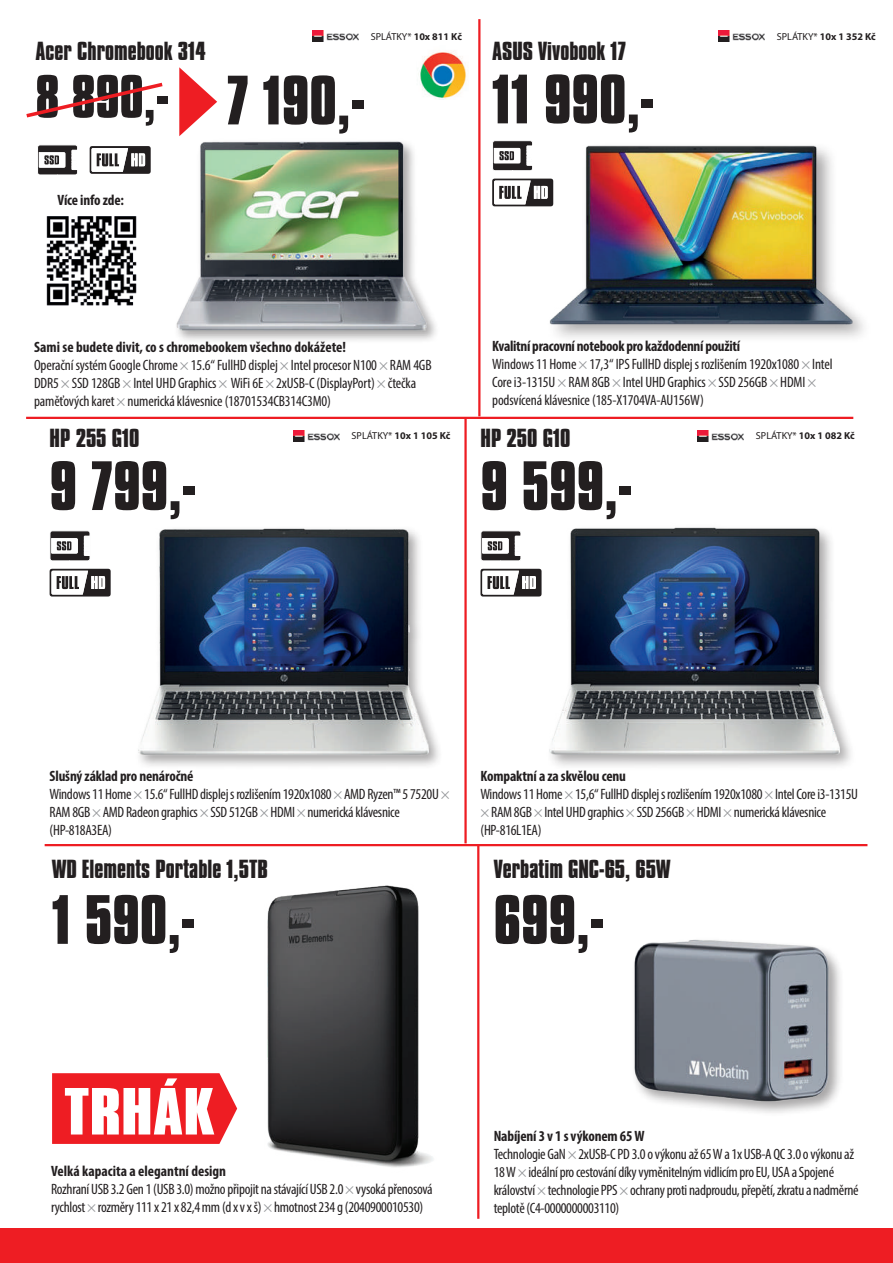
<style>
.page{position:relative;width:893px;height:1263px;background:#fff}
.page>*{position:absolute;margin:0;border:0;box-sizing:border-box;transform-origin:0 0}
.t1{font:700 60px "Compacta BT";color:#231f20}
.t2{font:700 57.3px "Compacta BT";color:#fff;scale:1.19 1}
.t3{font:700 52.5px "Compacta BT";color:#231f20}
.t4{font:700 22.5px "Compacta BT";color:#231f20}
.t5{font:condensed 15px/18px "Myriad Pro";letter-spacing:-.02em;color:#231f20}
.t6{font:700 condensed 15px "Myriad Pro";letter-spacing:-.01em;color:#231f20}
.t7{font:700 10.2px "Myriad Pro";color:#231f20}
.t8{font:10.2px "Myriad Pro";color:#231f20}
.s1{font-weight:700}
.s2{font-weight:400}
.s3{font-size:60px}
.s4{color:#939598}
</style>
<div class="page">
<div style="left:0;top:1229px;width:893px;height:34px;background:#ee1d23"></div>
<img style="left:176px;top:141px;width:260px;height:200px">
<hr style="left:45px;top:844px;width:822px;height:2px;background:#ee1d23">
<hr style="left:26px;top:417px;width:827px;height:2px;background:#ee1d23">
<hr style="left:477px;top:844px;width:2px;height:375px;background:#ee1d23">
<img style="left:718px;top:30px;width:46px;height:11px">
<img style="left:312px;top:30px;width:46px;height:11px">
<svg style="left:90px;top:146px;width:61px;height:28px"></svg>
<svg style="left:37px;top:145px;width:41px;height:30px"></svg>
<img style="left:191px;top:843px;width:309px;height:361px">
<svg style="left:52px;top:1073px;width:185px;height:71px;background:#ee282e"></svg>
<div style="left:631px;top:937px;width:213px;height:180px;background:#231f20;opacity:.4"></div>
<img style="left:631px;top:937px;width:199px;height:180px">
<hr style="left:464px;top:418px;width:3px;height:425px;background:#ee1d23">
<hr style="left:478px;top:19px;width:2px;height:397px;background:#ee1d23">
<svg style="left:50px;top:569px;width:61px;height:27px"></svg>
<svg style="left:480px;top:569px;width:62px;height:27px"></svg>
<svg style="left:492px;top:179px;width:46px;height:27px"></svg>
<svg style="left:50px;top:530px;width:40px;height:31px"></svg>
<svg style="left:480px;top:530px;width:41px;height:31px"></svg>
<svg style="left:492px;top:140px;width:41px;height:31px"></svg>
<img style="left:697px;top:430px;width:46px;height:11px">
<img style="left:293px;top:430px;width:46px;height:11px">
<div style="left:135px;top:525px;width:308px;height:245px;background:#231f20;opacity:.4"></div>
<img style="left:138px;top:525px;width:290px;height:236px">
<div style="left:546px;top:524px;width:310px;height:247px;background:#231f20;opacity:.4"></div>
<img style="left:549px;top:524px;width:291px;height:247px">
<div style="left:546px;top:142px;width:327px;height:202px;background:#231f20;opacity:.4"></div>
<img style="left:538px;top:142px;width:328px;height:193px">
<img style="left:418px;top:51px;width:49px;height:49px">
<img style="left:46px;top:216px;width:91px;height:90px">
<svg style="left:26px;top:82px;width:137px;height:36px"></svg>
<svg style="left:179px;top:67px;width:38px;height:69px"></svg>
<p class="t8" style="left:371px;top:30px;width:93px">SPLÁTKY* <span class="s1">10x 811 Kč</span></p>
<p class="t7" style="left:777px;top:29px;width:100px"><span class="s2">SPLÁTKY*</span> 10x 1 352 Kč</p>
<h3 class="t4" style="left:35px;top:37px;width:172px">Acer Chromebook 314</h3>
<h3 class="t3" style="left:35px;top:65px;width:331px">8 890,- <span class="s3">7 190,-</span></h3>
<h3 class="t4" style="left:492px;top:37px;width:135px">ASUS Vivobook 17</h3>
<h1 class="t1" style="left:492px;top:63px;width:164px">11 990,-</h1>
<p class="t6" style="left:58px;top:191px;width:68px">Více info zde:</p>
<p class="t5" style="left:34px;top:338px;width:399px"><span class="s1">Sami se budete divit, co s chromebookem všechno dokážete!<br></span>Operační systém Google Chrome <span class="s4">×</span> 15.6“ FullHD displej <span class="s4">×</span> Intel procesor N100 <span class="s4">×</span> RAM 4GB DDR5 <span class="s4">×</span> SSD 128GB <span class="s4">×</span> Intel UHD Graphics <span class="s4">×</span> WiFi 6E <span class="s4">×</span> 2xUSB-C (DisplayPort) <span class="s4">×</span> čtečka paměťových karet <span class="s4">×</span> numerická klávesnice (18701534CB314C3M0)</p>
<p class="t5" style="left:492px;top:337px;width:342px"><span class="s1">Kvalitní pracovní notebook pro každodenní použití<br></span>Windows 11 Home <span class="s4">×</span> 17,3“ IPS FullHD displej s rozlišením 1920x1080 <span class="s4">×</span> Intel Core i3-1315U <span class="s4">×</span> RAM 8GB <span class="s4">×</span> Intel UHD Graphics <span class="s4">×</span> SSD 256GB <span class="s4">×</span> HDMI <span class="s4">× </span>podsvícená klávesnice (185-X1704VA-AU156W)</p>
<h3 class="t4" style="left:50px;top:424px;width:91px">HP 255 G10</h3>
<h3 class="t4" style="left:480px;top:424px;width:91px">HP 250 G10</h3>
<h1 class="t1" style="left:50px;top:450px;width:148px">9 799,-</h1>
<h1 class="t1" style="left:480px;top:450px;width:153px">9 599,-</h1>
<p class="t7" style="left:352px;top:429px;width:100px"><span class="s2">SPLÁTKY*</span> 10x 1 105 Kč</p>
<p class="t7" style="left:756px;top:429px;width:100px"><span class="s2">SPLÁTKY*</span> 10x 1 082 Kč</p>
<p class="t5" style="left:50px;top:767px;width:401px"><span class="s1">Slušný základ pro nenáročné<br></span>Windows 11 Home <span class="s4">×</span> 15.6“ FullHD displej s rozlišením 1920x1080 <span class="s4">×</span> AMD Ryzen™ 5 7520U <span class="s4">× </span>RAM 8GB <span class="s4">×</span> AMD Radeon graphics <span class="s4">×</span> SSD 512GB <span class="s4">×</span> HDMI <span class="s4">×</span> numerická klávesnice (HP-818A3EA)</p>
<p class="t5" style="left:480px;top:767px;width:379px"><span class="s1">Kompaktní a za skvělou cenu<br></span>Windows 11 Home <span class="s4">×</span> 15,6“ FullHD displej s rozlišením 1920x1080 <span class="s4">×</span> Intel Core i3-1315U <span class="s4">×</span> RAM 8GB <span class="s4">×</span> Intel UHD graphics <span class="s4">×</span> SSD 256GB <span class="s4">×</span> HDMI <span class="s4">×</span> numerická klávesnice (HP-816L1EA)</p>
<h3 class="t4" style="left:52px;top:855px;width:217px">WD Elements Portable 1,5TB</h3>
<h1 class="t1" style="left:52px;top:883px;width:145px">1 590,-</h1>
<h2 class="t2" style="left:64px;top:1077px;width:128px">TRHÁK</h2>
<p class="t5" style="left:51px;top:1162px;width:383px"><span class="s1">Velká kapacita a elegantní design<br></span>Rozhraní USB 3.2 Gen 1 (USB 3.0) možno připojit na stávající USB 2.0 <span class="s4">×</span> vysoká přenosová rychlost <span class="s4">×</span> rozměry 111 x 21 x 82,4 mm (d x v x š) <span class="s4">×</span> hmotnost 234 g (2040900010530)</p>
<h3 class="t4" style="left:494px;top:855px;width:178px">Verbatim GNC-65, 65W</h3>
<h1 class="t1" style="left:494px;top:883px;width:112px">699,-</h1>
<p class="t5" style="left:494px;top:1126px;width:366px"><span class="s1">Nabíjení 3 v 1 s výkonem 65 W<br></span>Technologie GaN <span class="s4">×</span> 2xUSB-C PD 3.0 o výkonu až 65 W a 1x USB-A QC 3.0 o výkonu až 18 W <span class="s4">×</span> ideální pro cestování díky vyměnitelným vidlicím pro EU, USA a Spojené království <span class="s4">×</span> technologie PPS <span class="s4">×</span> ochrany proti nadproudu, přepětí, zkratu a nadměrné teplotě (C4-0000000003110)</p>
</div>
